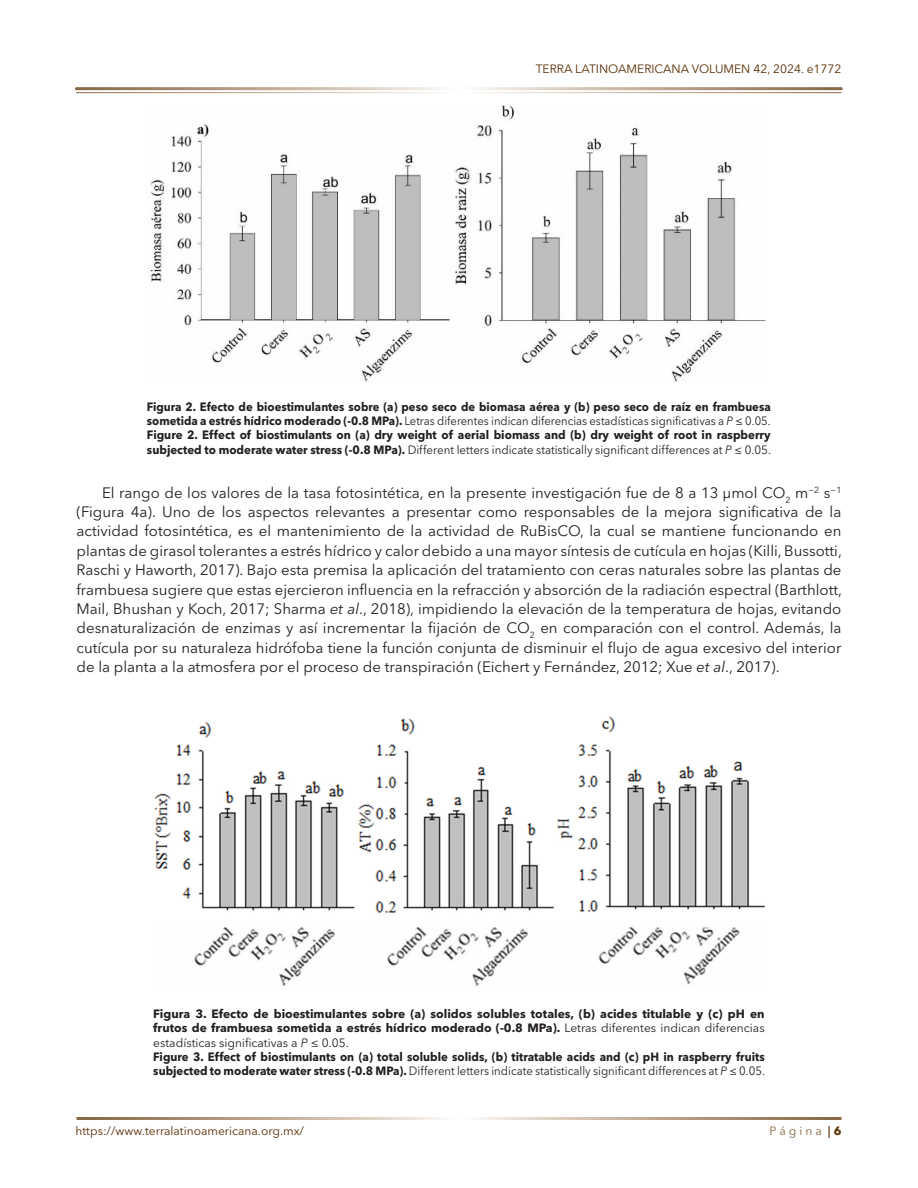
<style>
.page{position:relative;width:918px;height:1188px;background:#fff}
.page>*{position:absolute;margin:0;border:0;box-sizing:border-box;transform-origin:0 0}
._5_-CONTENIDO{font:15px/19.4px "Avenir Next LT Pro";color:#231f20;text-align:justify}
._13_-TITULO_FIGURA{font:700 12px/14.4px "Avenir Next LT Pro";color:#231f20;text-align:justify}
._13_-TITULO_FIGURA-2{font:700 12px/14.4px "Avenir Next LT Pro";color:#231f20;scale:.95 1}
._13_-TITULO_FIGURA-3{font:700 12px/14.4px "Avenir Next LT Pro";color:#231f20;scale:.94 1}
._13_-TITULO_FIGURA-4{font:700 12px/14.4px "Avenir Next LT Pro";color:#231f20;scale:.96 1}
.t1{font:12px "Avenir Next LT Pro";color:#592d00}
.t2{font:12px "Avenir Next LT Pro";color:#866546}
.s1{font-weight:400}
.s2{font-weight:400;font-style:italic}
.s3{font-style:italic}
.s4{font-weight:700}
.s5{font-weight:700;color:#592d00}
</style>
<div class="page">
<img style="left:154px;top:716px;width:611px;height:271px">
<img style="left:150px;top:105px;width:616px;height:277px">
<p class="t1" style="left:536px;top:62px;width:307px">TERRA LATINOAMERICANA VOLUMEN 42, 2024. e1772</p>
<p class="_13_-TITULO_FIGURA-3" style="left:147px;top:399px;width:665px">Figura 2. Efecto de bioestimulantes sobre (a) peso seco de biomasa aérea y (b) peso seco de raíz en frambuesa sometida a estrés hídrico moderado (-0.8 MPa). <span class="s1">Letras diferentes indican diferencias estadísticas significativas a</span> <span class="s2">P</span> <span class="s1">≤ 0.05.</span></p>
<p class="_13_-TITULO_FIGURA-4" style="left:147px;top:428px;width:652px">Figure 2. Effect of biostimulants on (a) dry weight of aerial biomass and (b) dry weight of root in raspberry subjected to moderate water stress (-0.8 MPa). <span class="s1">Different letters indicate statistically significant differences at</span> <span class="s2">P</span> <span class="s1">≤ 0.05.</span></p>
<p class="_5_-CONTENIDO" style="left:77px;top:483px;width:767px;text-indent:26px">El rango de los valores de la tasa fotosintética, en la presente investigación fue de 8 a 13 μmol CO<sub>2</sub> m<sup>−2</sup> s<sup>−1 </sup>(Figura 4a). Uno de los aspectos relevantes a presentar como responsables de la mejora significativa de la actividad fotosintética, es el mantenimiento de la actividad de RuBisCO, la cual se mantiene funcionando en plantas de girasol tolerantes a estrés hídrico y calor debido a una mayor síntesis de cutícula en hojas (Killi, Bussotti, Raschi y Haworth, 2017). Bajo esta premisa la aplicación del tratamiento con ceras naturales sobre las plantas de frambuesa sugiere que estas ejercieron influencia en la refracción y absorción de la radiación espectral (Barthlott, Mail, Bhushan y Koch, 2017; Sharma <span class="s3">et al</span>., 2018), impidiendo la elevación de la temperatura de hojas, evitando desnaturalización de enzimas y así incrementar la fijación de CO<sub>2</sub> en comparación con el control. Además, la cutícula por su naturaleza hidrófoba tiene la función conjunta de disminuir el flujo de agua excesivo del interior de la planta a la atmosfera por el proceso de transpiración (Eichert y Fernández, 2012; Xue <span class="s3">et al</span>., 2017).</p>
<p class="_13_-TITULO_FIGURA" style="left:153px;top:1006px;width:613px">Figura 3. Efecto de bioestimulantes sobre (a) solidos solubles totales, (b) acides titulable y (c) pH en frutos de frambuesa sometida a estrés hídrico moderado (-0.8 MPa). <span class="s1">Letras diferentes indican diferencias estadísticas significativas a</span> <span class="s2">P</span> <span class="s1">≤ 0.05.</span></p>
<p class="_13_-TITULO_FIGURA-2" style="left:153px;top:1049px;width:645px">Figure 3. Effect of biostimulants on (a) total soluble solids, (b) titratable acids and (c) pH in raspberry fruits subjected to moderate water stress (-0.8 MPa). <span class="s1">Different letters indicate statistically significant differences at</span> <span class="s2">P</span> <span class="s1">≤ 0.05.</span></p>
<p class="t1" style="left:76px;top:1124px;width:230px">https://www.terralatinoamericana.org.mx/</p>
<p class="t2" style="left:769px;top:1124px;width:73px">P á g i n a <span class="s4">|</span> <span class="s5">6</span></p>
</div>
